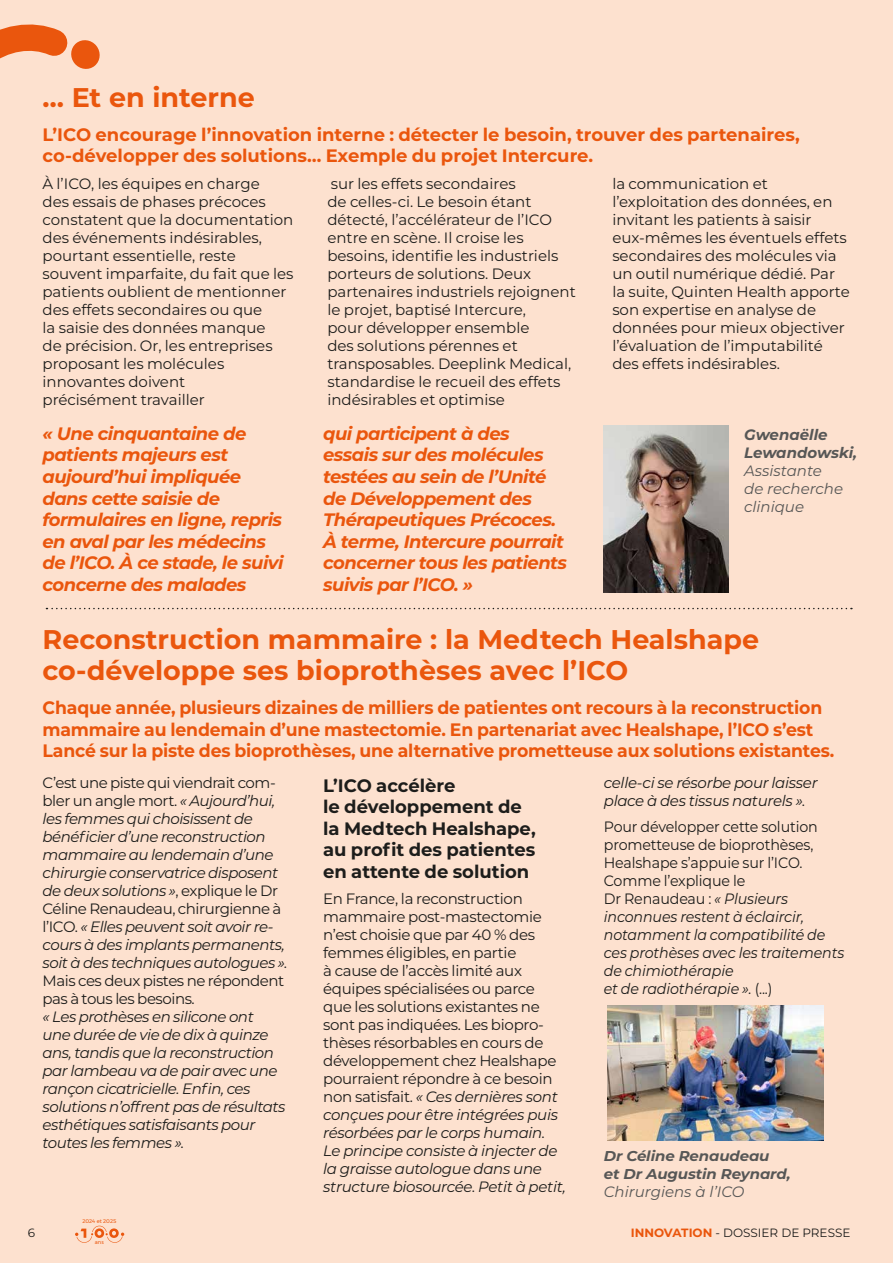
<style>
.page{position:relative;width:893px;height:1263px;background:#fde1cf}
.page>*{position:absolute;margin:0;border:0;box-sizing:border-box;transform-origin:0 0}
.t1{font:700 27px/31.5px "Montserrat";color:#ea560d}
.t2{font:italic 700 18px/21.6px "Montserrat";letter-spacing:-.03em;color:#ea560d}
.t3{font:700 18px/21.6px "Montserrat";letter-spacing:-.01em;color:#ea560d;scale:.96 1}
.t4{font:700 18px/21.6px "Montserrat";letter-spacing:-.01em;color:#ea560d}
.t5{font:700 18px/21.6px "Montserrat";color:#1d1d1b}
.t6{font:100 15px/18px "Montserrat";color:#1d1d1b}
.t7{font:italic 15px/18px "Montserrat";letter-spacing:-.03em;color:#1d1d1b}
.t8{font:100 15px/18px "Montserrat";letter-spacing:-.02em;color:#1d1d1b}
.t9{font:italic 15px/18px "Montserrat";letter-spacing:-.01em;color:#1d1d1b;scale:.95 1}
.t10{font:100 15px/18px "Montserrat";letter-spacing:-.03em;color:#1d1d1b}
.t11{font:italic 15px/18px "Montserrat";color:#575756}
.t12{font:italic 700 15px/18px "Montserrat";color:#575756}
.t13{font:italic 700 14.25px/18px "Montserrat";letter-spacing:-.01em;color:#575756;scale:1.05 1}
.t14{font:100 12px "Montserrat";color:#1d1d1b}
.t15{font:5.25px "Montserrat";color:#ea560d}
.s1{font-weight:100;font-style:normal}
.s2{font-weight:400;font-style:italic}
.s3{font-weight:700;color:#ea560d}
</style>
<div class="page">
<svg style="left:75px;top:1226px;width:49px;height:17px"></svg>
<svg style="left:0;top:29px;width:100px;height:40px"></svg>
<svg style="left:46px;top:608px;width:806px;height:1px"></svg>
<img style="left:604px;top:426px;width:124px;height:166px">
<img style="left:608px;top:1005px;width:215px;height:135px">
<h1 class="t1" style="left:43px;top:80px;width:214px">… Et en interne</h1>
<p class="t4" style="left:43px;top:123px;width:759px">L’ICO encourage l’innovation interne : détecter le besoin, trouver des partenaires, co-développer des solutions… Exemple du projet Intercure.</p>
<p class="t6" style="left:43px;top:174px;width:252px">À l’ICO, les équipes en charge<br>des essais de phases précoces constatent que la documentation des événements indésirables, pourtant essentielle, reste souvent imparfaite, du fait que les patients oublient de mentionner des effets secondaires ou que<br>la saisie des données manque<br>de précision. Or, les entreprises proposant les molécules innovantes doivent<br>précisément travailler</p>
<p class="t6" style="left:327px;top:174px;width:250px">sur les effets secondaires<br>de celles-ci. Le besoin étant détecté, l’accélérateur de l’ICO entre en scène. Il croise les besoins, identifie les industriels porteurs de solutions. Deux partenaires industriels rejoignent le projet, baptisé Intercure,<br>pour développer ensemble<br>des solutions pérennes et transposables. Deeplink Medical, standardise le recueil des effets indésirables et optimise</p>
<p class="t6" style="left:612px;top:174px;width:239px">la communication et l’exploitation des données, en invitant les patients à saisir eux-mêmes les éventuels effets secondaires des molécules via un outil numérique dédié. Par la suite, Quinten Health apporte son expertise en analyse de données pour mieux objectiver l’évaluation de l’imputabilité des effets indésirables.</p>
<p class="t2" style="left:43px;top:422px;width:242px">« Une cinquantaine de patients majeurs est aujourd’hui impliquée dans cette saisie de formulaires en ligne, repris en aval par les médecins de l’ICO. À ce stade, le suivi concerne des malades</p>
<p class="t2" style="left:323px;top:422px;width:245px">qui participent à des essais sur des molécules testées au sein de l’Unité de Développement des<br>Thérapeutiques Précoces.<br>À terme, Intercure pourrait concerner tous les patients suivis par l’ICO. »</p>
<p class="t12" style="left:744px;top:425px;width:114px">Gwenaëlle<br>Lewandowski,</p>
<p class="t11" style="left:744px;top:461px;width:100px">Assistante de recherche clinique</p>
<h1 class="t1" style="left:43px;top:622px;width:718px">Reconstruction mammaire : la Medtech Healshape co-développe ses bioprothèses avec l’ICO</h1>
<p class="t3" style="left:43px;top:696px;width:826px">Chaque année, plusieurs dizaines de milliers de patientes ont recours à la reconstruction mammaire au lendemain d’une mastectomie. En partenariat avec Healshape, l’ICO s’est<br>Lancé sur la piste des bioprothèses, une alternative prometteuse aux solutions existantes.</p>
<p class="t7" style="left:43px;top:773px;width:247px"><span class="s1">C’est une piste qui viendrait com&shy;bler un angle mort.</span> « Aujourd’hui, les femmes qui choisissent de bénéficier d’une reconstruction mammaire au lendemain d’une chirurgie conservatrice disposent de deux solutions »<span class="s1">, explique le Dr Céline Renaudeau, chirurgienne à l’ICO.</span> « Elles peuvent soit avoir re&shy;cours à des implants permanents, soit à des techniques autologues ».</p>
<p class="t10" style="left:43px;top:971px;width:243px">Mais ces deux pistes ne répondent pas à tous les besoins.</p>
<p class="t7" style="left:43px;top:1007px;width:244px">« Les prothèses en silicone ont une durée de vie de dix à quinze ans, tandis que la reconstruction par lambeau va de pair avec une rançon cicatricielle. Enfin, ces solutions n’offrent pas de résultats esthétiques satisfaisants pour toutes les femmes ».</p>
<p class="t7" style="left:604px;top:773px;width:215px">celle-ci se résorbe pour laisser place à des tissus naturels ».</p>
<p class="t9" style="left:604px;top:817px;width:255px"><span class="s1">Pour développer cette solution prometteuse de bioprothèses,<br>Healshape s’appuie sur l’ICO.<br>Comme l’explique le<br>Dr Renaudeau :</span> « Plusieurs inconnues restent à éclaircir, notamment la compatibilité de ces prothèses avec les traitements de chimiothérapie<br>et de radiothérapie ». <span class="s1">(...)</span></p>
<p class="t5" style="left:323px;top:773px;width:214px">L’ICO accélère<br>le développement de la Medtech Healshape, au profit des patientes en attente de solution</p>
<p class="t8" style="left:323px;top:890px;width:244px">En France, la reconstruction mammaire post-mastectomie n’est choisie que par 40 % des femmes éligibles, en partie<br>à cause de l’accès limité aux équipes spécialisées ou parce que les solutions existantes ne sont pas indiquées. Les biopro&shy;thèses résorbables en cours de développement chez Healshape pourraient répondre à ce besoin non satisfait. <span class="s2">« Ces dernières sont conçues pour être intégrées puis résorbées par le corps humain.<br>Le principe consiste à injecter de la graisse autologue dans une structure biosourcée. Petit à petit,</span></p>
<p class="t13" style="left:604px;top:1147px;width:179px">Dr Céline Renaudeau<br>et Dr Augustin Reynard,</p>
<p class="t11" style="left:604px;top:1182px;width:142px">Chirurgiens à l’ICO</p>
<p class="t15" style="left:82px;top:1217px;width:35px">2024 et 2025</p>
<p class="t15" style="left:95px;top:1238px;width:10px">ans</p>
<p class="t14" style="left:28px;top:1225px;width:9px">6</p>
<p class="t14" style="left:631px;top:1225px;width:221px"><span class="s3">INNOVATION</span> - DOSSIER DE PRESSE</p>
</div>
